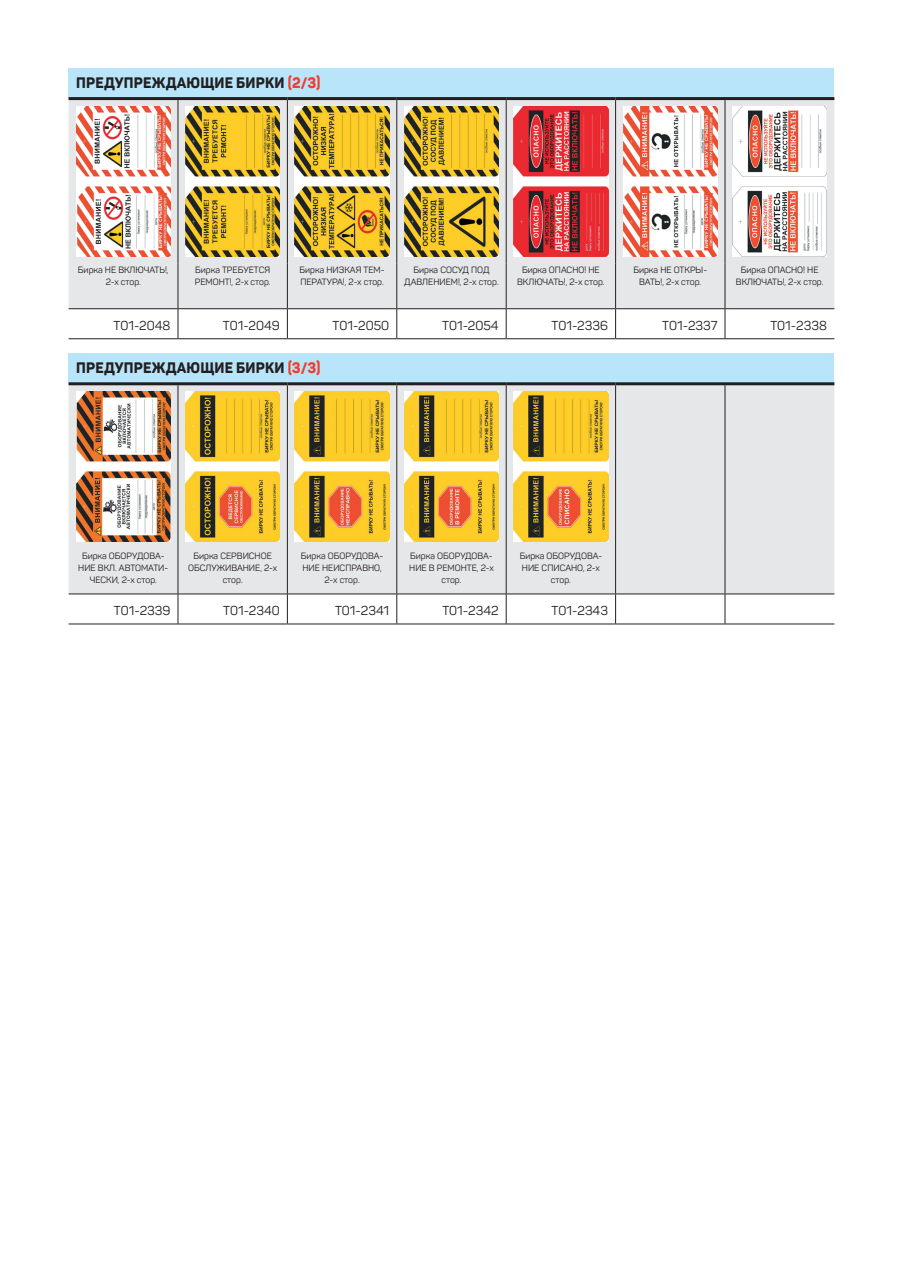
<style>
.page{position:relative;width:903px;height:1278px;background:#fff}
.page>*{position:absolute;margin:0;border:0;box-sizing:border-box;transform-origin:0 0}
.t1{font:800 15px "Panton";letter-spacing:.015em;color:#231f20;scale:.95 1}
.t2{font:12.75px "Panton";color:#231f20}
.t3{font:9px/12px "Panton";color:#231f20;text-align:center}
.s1{color:#ef3e2e}
</style>
<div class="page">
<div style="left:69px;top:69px;width:765px;height:30px;background:#b9e5fa"></div>
<div style="left:69px;top:100px;width:765px;height:208px;background:#e6e7e9"></div>
<hr style="left:177px;top:100px;width:1px;height:164px;background:#231f20">
<hr style="left:287px;top:100px;width:1px;height:164px;background:#231f20">
<hr style="left:396px;top:100px;width:1px;height:164px;background:#231f20">
<hr style="left:505px;top:100px;width:1px;height:164px;background:#231f20">
<hr style="left:615px;top:100px;width:1px;height:164px;background:#231f20">
<hr style="left:724px;top:100px;width:1px;height:164px;background:#231f20">
<hr style="left:177px;top:264px;width:1px;height:44px;background:#231f20">
<hr style="left:287px;top:264px;width:1px;height:44px;background:#231f20">
<hr style="left:396px;top:264px;width:1px;height:44px;background:#231f20">
<hr style="left:505px;top:264px;width:1px;height:44px;background:#231f20">
<hr style="left:615px;top:264px;width:1px;height:44px;background:#231f20">
<hr style="left:724px;top:264px;width:1px;height:44px;background:#231f20">
<hr style="left:69px;top:308px;width:109px;height:1px;background:#231f20">
<hr style="left:178px;top:308px;width:109px;height:1px;background:#231f20">
<hr style="left:287px;top:308px;width:109px;height:1px;background:#231f20">
<hr style="left:396px;top:308px;width:110px;height:1px;background:#231f20">
<hr style="left:506px;top:308px;width:109px;height:1px;background:#231f20">
<hr style="left:615px;top:308px;width:109px;height:1px;background:#231f20">
<hr style="left:724px;top:308px;width:110px;height:1px;background:#231f20">
<svg style="left:69px;top:309px;width:765px;height:29px"></svg>
<hr style="left:69px;top:338px;width:109px;height:1px;background:#231f20">
<hr style="left:178px;top:338px;width:109px;height:1px;background:#231f20">
<hr style="left:287px;top:338px;width:109px;height:1px;background:#231f20">
<hr style="left:396px;top:338px;width:110px;height:1px;background:#231f20">
<hr style="left:506px;top:338px;width:109px;height:1px;background:#231f20">
<hr style="left:615px;top:338px;width:109px;height:1px;background:#231f20">
<hr style="left:724px;top:338px;width:110px;height:1px;background:#231f20">
<hr style="left:69px;top:97px;width:109px;height:3px;background:#231f20">
<hr style="left:178px;top:97px;width:109px;height:3px;background:#231f20">
<hr style="left:287px;top:97px;width:109px;height:3px;background:#231f20">
<hr style="left:396px;top:97px;width:110px;height:3px;background:#231f20">
<hr style="left:506px;top:97px;width:109px;height:3px;background:#231f20">
<hr style="left:615px;top:97px;width:109px;height:3px;background:#231f20">
<hr style="left:724px;top:97px;width:110px;height:3px;background:#231f20">
<img style="left:76px;top:106px;width:94px;height:150px">
<img style="left:185px;top:106px;width:95px;height:150px">
<img style="left:295px;top:106px;width:94px;height:150px">
<img style="left:404px;top:106px;width:94px;height:150px">
<img style="left:513px;top:106px;width:94px;height:150px">
<img style="left:622px;top:106px;width:95px;height:150px">
<img style="left:732px;top:106px;width:94px;height:150px">
<div style="left:69px;top:354px;width:765px;height:30px;background:#b9e5fa"></div>
<div style="left:69px;top:385px;width:765px;height:208px;background:#e6e7e9"></div>
<hr style="left:177px;top:385px;width:1px;height:164px;background:#231f20">
<hr style="left:287px;top:385px;width:1px;height:164px;background:#231f20">
<hr style="left:396px;top:385px;width:1px;height:164px;background:#231f20">
<hr style="left:505px;top:385px;width:1px;height:164px;background:#231f20">
<hr style="left:615px;top:385px;width:1px;height:164px;background:#231f20">
<hr style="left:724px;top:385px;width:1px;height:164px;background:#231f20">
<hr style="left:177px;top:549px;width:1px;height:44px;background:#231f20">
<hr style="left:287px;top:549px;width:1px;height:44px;background:#231f20">
<hr style="left:396px;top:549px;width:1px;height:44px;background:#231f20">
<hr style="left:505px;top:549px;width:1px;height:44px;background:#231f20">
<hr style="left:615px;top:549px;width:1px;height:44px;background:#231f20">
<hr style="left:724px;top:549px;width:1px;height:44px;background:#231f20">
<hr style="left:69px;top:593px;width:109px;height:1px;background:#231f20">
<hr style="left:178px;top:593px;width:109px;height:1px;background:#231f20">
<hr style="left:287px;top:593px;width:109px;height:1px;background:#231f20">
<hr style="left:396px;top:593px;width:110px;height:1px;background:#231f20">
<hr style="left:506px;top:593px;width:109px;height:1px;background:#231f20">
<hr style="left:615px;top:593px;width:109px;height:1px;background:#231f20">
<hr style="left:724px;top:593px;width:110px;height:1px;background:#231f20">
<svg style="left:69px;top:594px;width:765px;height:29px"></svg>
<hr style="left:69px;top:623px;width:109px;height:1px;background:#231f20">
<hr style="left:178px;top:623px;width:109px;height:1px;background:#231f20">
<hr style="left:287px;top:623px;width:109px;height:1px;background:#231f20">
<hr style="left:396px;top:623px;width:110px;height:1px;background:#231f20">
<hr style="left:506px;top:623px;width:109px;height:1px;background:#231f20">
<hr style="left:615px;top:623px;width:109px;height:1px;background:#231f20">
<hr style="left:724px;top:623px;width:110px;height:1px;background:#231f20">
<hr style="left:69px;top:382px;width:109px;height:3px;background:#231f20">
<hr style="left:178px;top:382px;width:109px;height:3px;background:#231f20">
<hr style="left:287px;top:382px;width:109px;height:3px;background:#231f20">
<hr style="left:396px;top:382px;width:110px;height:3px;background:#231f20">
<hr style="left:506px;top:382px;width:109px;height:3px;background:#231f20">
<hr style="left:615px;top:382px;width:109px;height:3px;background:#231f20">
<hr style="left:724px;top:382px;width:110px;height:3px;background:#231f20">
<img style="left:76px;top:391px;width:94px;height:150px">
<img style="left:185px;top:391px;width:95px;height:150px">
<img style="left:295px;top:391px;width:94px;height:150px">
<img style="left:404px;top:391px;width:94px;height:150px">
<img style="left:513px;top:391px;width:94px;height:150px">
<h1 class="t1" style="left:76px;top:73px;width:258px">ПРЕДУПРЕЖДАЮЩИЕ БИРКИ <span class="s1">(2/3)</span></h1>
<p class="t3" style="left:78px;top:264px;width:92px">Бирка НЕ ВКЛЮЧАТЬ!,<br>2-х стор.</p>
<p class="t3" style="left:195px;top:264px;width:77px;text-align:left">Бирка ТРЕБУЕТСЯ<br>РЕМОНТ!, 2-х стор.</p>
<p class="t3" style="left:299px;top:264px;width:87px;text-align:left">Бирка НИЗКАЯ ТЕМ-<br>ПЕРАТУРА!, 2-х стор.</p>
<p class="t3" style="left:404px;top:264px;width:96px">Бирка СОСУД ПОД<br>ДАВЛЕНИЕМ!, 2-х стор.</p>
<p class="t3" style="left:517px;top:264px;width:89px">Бирка ОПАСНО! НЕ<br>ВКЛЮЧАТЬ!, 2-х стор.</p>
<p class="t3" style="left:633px;top:264px;width:75px">Бирка НЕ ОТКРЫ-<br>ВАТЬ!, 2-х стор.</p>
<p class="t3" style="left:735px;top:264px;width:89px">Бирка ОПАСНО! НЕ<br>ВКЛЮЧАТЬ!, 2-х стор.</p>
<h2 class="t2" style="left:113px;top:317px;width:58px">T01-2048</h2>
<h2 class="t2" style="left:223px;top:317px;width:58px">T01-2049</h2>
<h2 class="t2" style="left:332px;top:317px;width:58px">T01-2050</h2>
<h2 class="t2" style="left:442px;top:317px;width:58px">T01-2054</h2>
<h2 class="t2" style="left:551px;top:317px;width:58px">T01-2336</h2>
<h2 class="t2" style="left:661px;top:317px;width:57px">T01-2337</h2>
<h2 class="t2" style="left:770px;top:317px;width:58px">T01-2338</h2>
<h1 class="t1" style="left:76px;top:358px;width:259px">ПРЕДУПРЕЖДАЮЩИЕ БИРКИ <span class="s1">(3/3)</span></h1>
<p class="t3" style="left:78px;top:549px;width:91px">Бирка ОБОРУДОВА-<br>НИЕ ВКЛ. АВТОМАТИ-<br>ЧЕСКИ, 2-х стор.</p>
<p class="t3" style="left:188px;top:549px;width:90px">Бирка СЕРВИСНОЕ<br>ОБСЛУЖИВАНИЕ, 2-х стор.</p>
<p class="t3" style="left:301px;top:549px;width:84px">Бирка ОБОРУДОВА-<br>НИЕ НЕИСПРАВНО,<br>2-х стор.</p>
<p class="t3" style="left:409px;top:549px;width:86px">Бирка ОБОРУДОВА-<br>НИЕ В РЕМОНТЕ, 2-х стор.</p>
<p class="t3" style="left:519px;top:549px;width:84px">Бирка ОБОРУДОВА-<br>НИЕ СПИСАНО, 2-х стор.</p>
<h2 class="t2" style="left:114px;top:602px;width:58px">T01-2339</h2>
<h2 class="t2" style="left:223px;top:602px;width:58px">T01-2340</h2>
<h2 class="t2" style="left:335px;top:602px;width:56px">T01-2341</h2>
<h2 class="t2" style="left:442px;top:602px;width:58px">T01-2342</h2>
<h2 class="t2" style="left:551px;top:602px;width:58px">T01-2343</h2>
</div>
